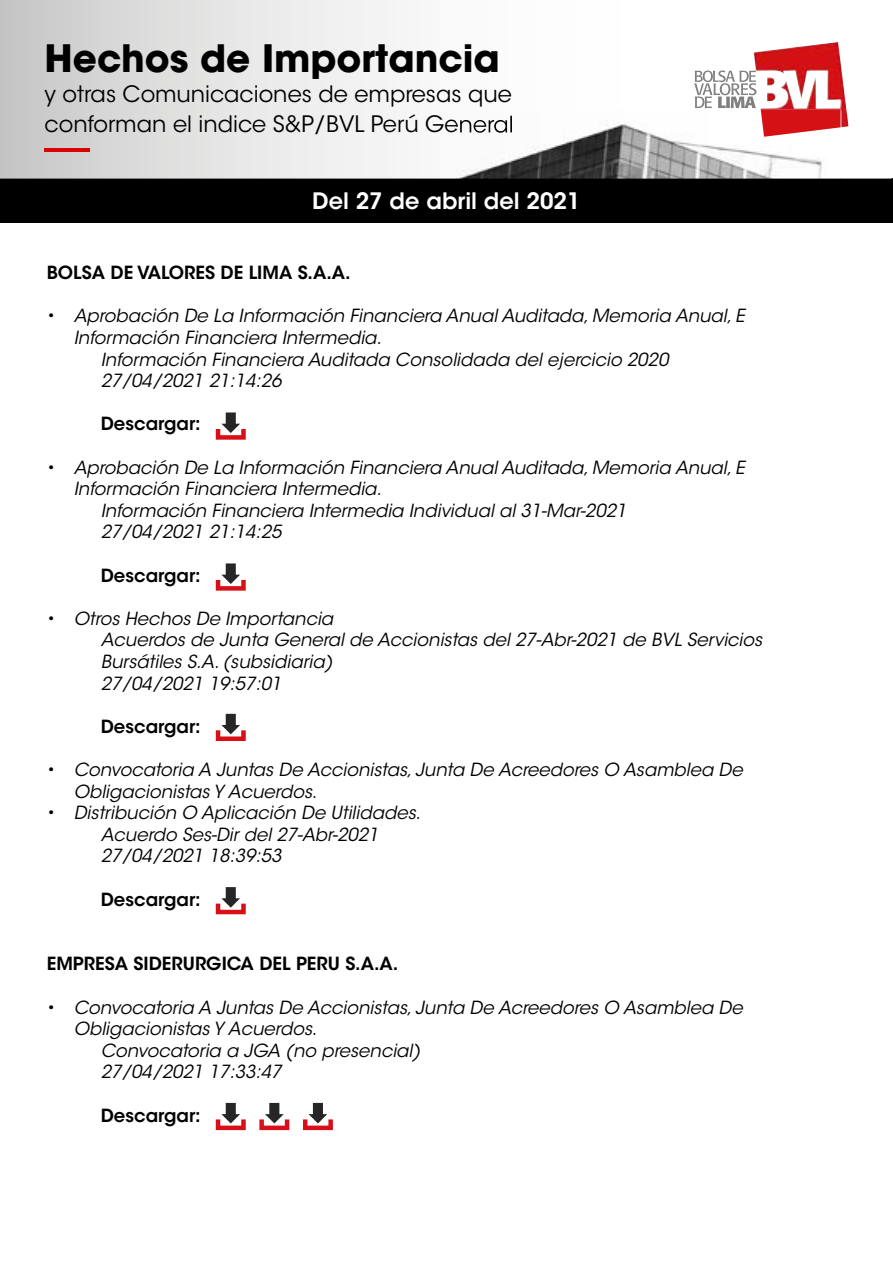
<style>
.page{position:relative;width:893px;height:1263px;background:#fff}
.page>*{position:absolute;margin:0;border:0;box-sizing:border-box;transform-origin:0 0}
.t1{font:700 37.5px "ITC Avant Garde Std";color:#000}
.t2{font:22.5px/30px "ITC Avant Garde Std";color:#000}
.t3{font:600 22.5px "ITC Avant Garde Std";color:#fff}
.t4{font:italic 18px/21.6px "ITC Avant Garde Std";color:#000}
.t5{font:600 18px "ITC Avant Garde Std";color:#000}
.s1{font-style:normal}
</style>
<div class="page">
<div style="left:0;top:179px;width:893px;height:44px;background:#000"></div>
<svg style="left:0;top:0;width:892px;height:179px"></svg>
<img style="left:754px;top:42px;width:94px;height:85px">
<svg style="left:694px;top:71px;width:62px;height:37px"></svg>
<img style="left:456px;top:109px;width:384px;height:70px">
<img style="left:456px;top:115px;width:56px;height:20px">
<img style="left:456px;top:116px;width:56px;height:17px">
<img style="left:761px;top:109px;width:79px;height:28px">
<hr style="left:45px;top:148px;width:45px;height:3px;background:#d90300">
<svg style="left:216px;top:412px;width:30px;height:28px"></svg>
<svg style="left:216px;top:563px;width:30px;height:28px"></svg>
<svg style="left:216px;top:714px;width:30px;height:27px"></svg>
<svg style="left:216px;top:887px;width:30px;height:27px"></svg>
<svg style="left:216px;top:1103px;width:30px;height:27px"></svg>
<svg style="left:259px;top:1103px;width:30px;height:27px"></svg>
<svg style="left:303px;top:1103px;width:30px;height:27px"></svg>
<h1 class="t1" style="left:45px;top:34px;width:457px">Hechos de Importancia</h1>
<p class="t2" style="left:45px;top:80px;width:470px">y otras Comunicaciones de empresas que conforman el indice S&amp;P/BVL Perú General</p>
<p class="t3" style="left:312px;top:187px;width:270px">Del 27 de abril del 2021</p>
<p class="t5" style="left:47px;top:261px;width:305px">BOLSA DE VALORES DE LIMA S.A.A.</p>
<p class="t4" style="left:47px;top:305px;width:699px"><span class="s1">•</span> Aprobación De La Información Financiera Anual Auditada, Memoria Anual, E</p>
<p class="t4" style="left:74px;top:327px;width:309px">Información Financiera Intermedia.</p>
<p class="t4" style="left:101px;top:349px;width:569px">Información Financiera Auditada Consolidada del ejercicio 2020</p>
<p class="t4" style="left:101px;top:370px;width:182px">27/04/2021 21:14:26</p>
<p class="t5" style="left:101px;top:412px;width:102px">Descargar:</p>
<p class="t4" style="left:47px;top:457px;width:699px"><span class="s1">•</span> Aprobación De La Información Financiera Anual Auditada, Memoria Anual, E</p>
<p class="t4" style="left:74px;top:478px;width:309px">Información Financiera Intermedia.</p>
<p class="t4" style="left:101px;top:500px;width:527px">Información Financiera Intermedia Individual al 31-Mar-2021</p>
<p class="t4" style="left:101px;top:521px;width:182px">27/04/2021 21:14:25</p>
<p class="t5" style="left:101px;top:563px;width:102px">Descargar:</p>
<p class="t4" style="left:101px;top:608px;width:663px;text-indent:-54px"><span class="s1">•</span> Otros Hechos De Importancia<br>Acuerdos de Junta General de Accionistas del 27-Abr-2021 de BVL Servicios Bursátiles S.A. (subsidiaria)<br>27/04/2021 19:57:01</p>
<p class="t5" style="left:101px;top:715px;width:102px">Descargar:</p>
<p class="t4" style="left:74px;top:759px;width:670px;text-indent:-27px"><span class="s1">•</span> Convocatoria A Juntas De Accionistas, Junta De Acreedores O Asamblea De<br>Obligacionistas Y Acuerdos.</p>
<p class="t4" style="left:101px;top:802px;width:321px;text-indent:-54px"><span class="s1">•</span> Distribución O Aplicación De Utilidades.<br>Acuerdo Ses-Dir del 27-Abr-2021<br>27/04/2021 18:39:53</p>
<p class="t5" style="left:101px;top:887px;width:102px">Descargar:</p>
<p class="t5" style="left:47px;top:952px;width:353px">EMPRESA SIDERURGICA DEL PERU S.A.A.</p>
<p class="t4" style="left:47px;top:997px;width:697px"><span class="s1">•</span> Convocatoria A Juntas De Accionistas, Junta De Acreedores O Asamblea De</p>
<p class="t4" style="left:74px;top:1018px;width:245px">Obligacionistas Y Acuerdos.</p>
<p class="t4" style="left:101px;top:1040px;width:321px">Convocatoria a JGA (no presencial)</p>
<p class="t4" style="left:101px;top:1061px;width:182px">27/04/2021 17:33:47</p>
<p class="t5" style="left:101px;top:1103px;width:102px">Descargar:</p>
</div>
